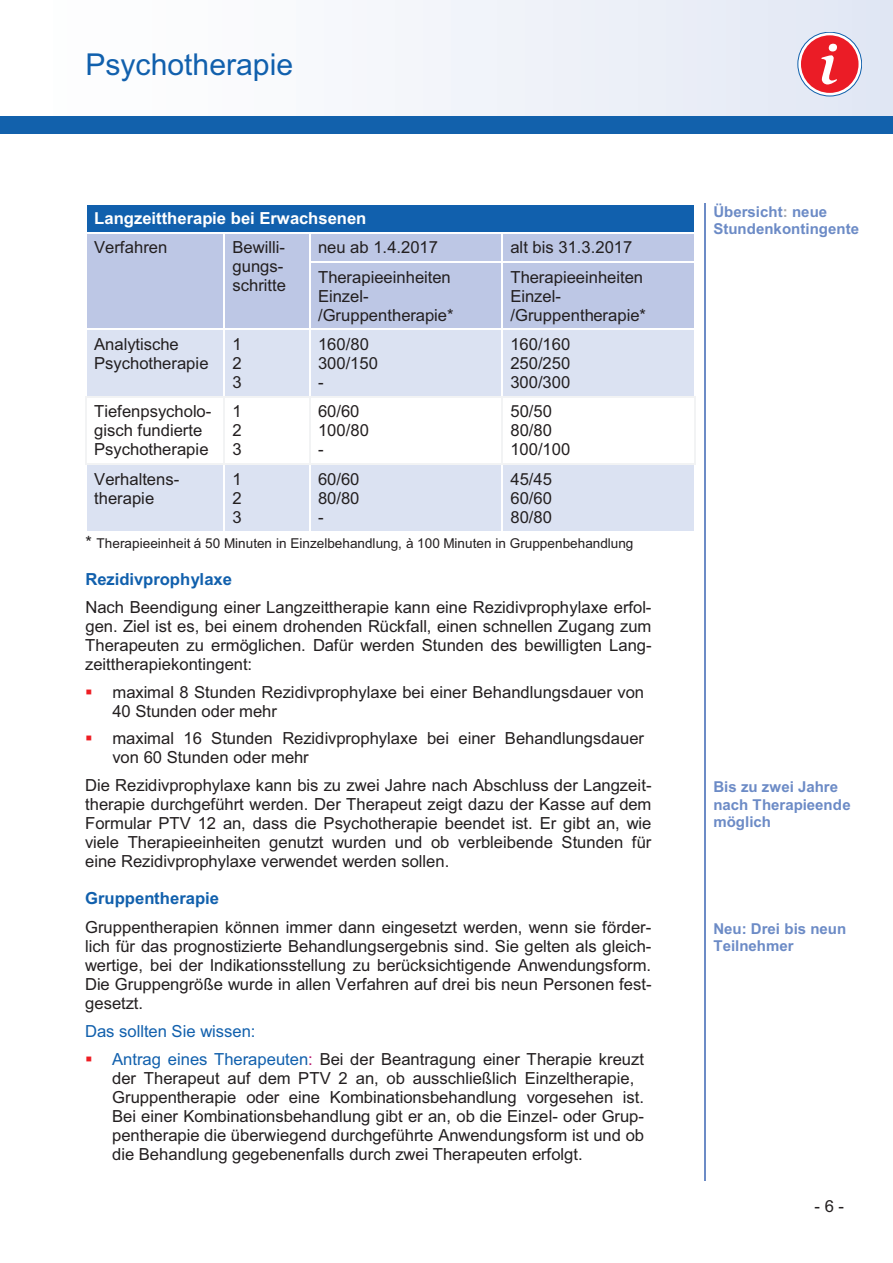
<style>
.page{position:relative;width:893px;height:1263px;background:#fff}
.page>*{position:absolute;margin:0;border:0;box-sizing:border-box;transform-origin:0 0}
.t1{font:italic 700 57.15px "Slimbach Std";color:#fff}
.t2{font:30.15px "Arial";color:#1160ad}
.t3{font:16.65px/19px "Arial";color:#231f20}
.t4{font:16.65px/28px "Arial";color:#1160ad}
.t5{font:700 16.65px/29.5px "Arial";color:#fff}
.t6{font:700 15px/17.4px "Arial";color:#6c8bc6}
.t7{font:13.5px "Arial";color:#231f20}
.s1{font-weight:400;color:#231f20}
.s2{font-size:16.65px}
.s3{font-weight:700;color:#1160ad}
.s4{color:#b6176e}
.s5{color:#231f20}
.s6{color:#a8a9ad}
</style>
<div class="page">
<div style="left:87px;top:204px;width:607px;height:28px;background:#1160ad"></div>
<div style="left:87px;top:233px;width:137px;height:96px;background:#bdc7e5"></div>
<div style="left:225px;top:233px;width:84px;height:96px;background:#bdc7e5"></div>
<div style="left:310px;top:233px;width:192px;height:28px;background:#bdc7e5"></div>
<div style="left:503px;top:233px;width:191px;height:28px;background:#bdc7e5"></div>
<div style="left:310px;top:263px;width:192px;height:66px;background:#bdc7e5"></div>
<div style="left:503px;top:263px;width:191px;height:66px;background:#bdc7e5"></div>
<div style="left:87px;top:330px;width:137px;height:66px;background:#dbe2f2"></div>
<div style="left:225px;top:330px;width:84px;height:66px;background:#dbe2f2"></div>
<div style="left:310px;top:330px;width:192px;height:66px;background:#dbe2f2"></div>
<div style="left:503px;top:330px;width:191px;height:66px;background:#dbe2f2"></div>
<hr style="left:86px;top:396px;width:138px;height:1px;background:#f2f3f4">
<hr style="left:225px;top:396px;width:84px;height:1px;background:#f2f3f4">
<hr style="left:310px;top:396px;width:192px;height:1px;background:#f2f3f4">
<hr style="left:503px;top:396px;width:191px;height:1px;background:#f2f3f4">
<hr style="left:85px;top:397px;width:1px;height:67px;background:#f2f3f4">
<hr style="left:224px;top:397px;width:1px;height:67px;background:#f2f3f4">
<hr style="left:309px;top:397px;width:1px;height:67px;background:#f2f3f4">
<hr style="left:502px;top:397px;width:1px;height:67px;background:#f2f3f4">
<hr style="left:694px;top:397px;width:1px;height:67px;background:#f2f3f4">
<div style="left:87px;top:465px;width:137px;height:66px;background:#dbe2f2"></div>
<div style="left:225px;top:465px;width:84px;height:66px;background:#dbe2f2"></div>
<div style="left:310px;top:465px;width:192px;height:66px;background:#dbe2f2"></div>
<div style="left:503px;top:465px;width:191px;height:66px;background:#dbe2f2"></div>
<hr style="left:86px;top:464px;width:138px;height:1px;background:#f2f3f4">
<hr style="left:225px;top:464px;width:84px;height:1px;background:#f2f3f4">
<hr style="left:310px;top:464px;width:192px;height:1px;background:#f2f3f4">
<hr style="left:503px;top:464px;width:191px;height:1px;background:#f2f3f4">
<hr style="left:704px;top:203px;width:2px;height:977px;background:#6c8bc6">
<div style="left:0;top:0;width:893px;height:120px;background:linear-gradient(to right,#fefffe,#dde4f2)"></div>
<div style="left:0;top:117px;width:893px;height:17px;background:#1261ac"></div>
<svg style="left:798px;top:32px;width:64px;height:64px"></svg>
<div style="left:798px;top:32px;width:64px;height:64px;border:1px solid #1161ac;border-radius:50%"></div>
<div style="left:801px;top:35px;width:57px;height:58px;background:#eb1c26;border-radius:50%"></div>
<p class="t2" style="left:85px;top:44px;width:209px">Psychotherapie</p>
<p class="t1" style="left:819px;top:31px;width:20px">i</p>
<p class="t5" style="left:94px;top:204px;width:274px">Langzeittherapie bei Erwachsenen<br><span class="s1">Verfahren</span></p>
<p class="t3" style="left:232px;top:238px;width:55px">Bewilli&shy;gungs&shy;schritte</p>
<p class="t3" style="left:318px;top:238px;width:122px">neu ab 1.4.2017</p>
<p class="t3" style="left:510px;top:238px;width:124px">alt bis 31.3.2017</p>
<p class="t3" style="left:318px;top:267px;width:137px">Therapieeinheiten<br>Einzel-/Gruppentherapie*</p>
<p class="t3" style="left:510px;top:267px;width:137px">Therapieeinheiten<br>Einzel-/Gruppentherapie*</p>
<p class="t3" style="left:94px;top:335px;width:116px">Analytische<br>Psychotherapie</p>
<p class="t3" style="left:232px;top:335px;width:11px;text-align:justify">1<br>2<br>3</p>
<p class="t3" style="left:318px;top:335px;width:61px">160/80<br>300/150 -</p>
<p class="t3" style="left:510px;top:335px;width:61px;text-align:justify">160/160<br>250/250<br>300/300</p>
<p class="t3" style="left:94px;top:402px;width:119px">Tiefenpsycholo&shy;gisch fundierte<br>Psychotherapie</p>
<p class="t3" style="left:232px;top:402px;width:11px;text-align:justify">1<br>2<br>3</p>
<p class="t3" style="left:318px;top:402px;width:52px">60/60<br>100/80 -</p>
<p class="t3" style="left:510px;top:402px;width:61px">50/50<br>80/80<br>100/100</p>
<p class="t3" style="left:94px;top:469px;width:86px">Verhaltens&shy;therapie</p>
<p class="t3" style="left:232px;top:469px;width:11px;text-align:justify">1<br>2<br>3</p>
<p class="t3" style="left:318px;top:469px;width:43px;text-align:justify">60/60<br>80/80 -</p>
<p class="t3" style="left:510px;top:469px;width:43px;text-align:justify">45/45<br>60/60<br>80/80</p>
<p class="t7" style="left:85px;top:534px;width:549px"><span class="s2">*</span> Therapieeinheit á 50 Minuten in Einzelbehandlung, à 100 Minuten in Gruppenbehandlung</p>
<p class="t3" style="left:85px;top:565px;width:568px;line-height:28.2px"><span class="s3">Rezidivprophylaxe<br></span>Nach Beendigung einer Langzeittherapie kann eine Rezidivprophylaxe erfol-</p>
<p class="t3" style="left:85px;top:617px;width:568px;text-align:justify">gen. Ziel ist es, bei einem drohenden Rückfall, einen schnellen Zugang zum Therapeuten zu ermöglichen. Dafür werden Stunden des bewilligten Lang&shy;zeittherapiekontingent:</p>
<p class="t3" style="left:112px;top:683px;width:533px">maximal 8 Stunden Rezidivprophylaxe bei einer Behandlungsdauer von<br>40 Stunden oder mehr</p>
<p class="t3" style="left:112px;top:728px;width:533px">maximal 16 Stunden Rezidivprophylaxe bei einer Behandlungsdauer von 60 Stunden oder mehr</p>
<p class="t3" style="left:85px;top:776px;width:568px;text-align:justify">Die Rezidivprophylaxe kann bis zu zwei Jahre nach Abschluss der Langzeit&shy;therapie durchgeführt werden. Der Therapeut zeigt dazu der Kasse auf dem Formular PTV 12 an, dass die Psychotherapie beendet ist. Er gibt an, wie viele Therapieeinheiten genutzt wurden und ob verbleibende Stunden für eine Rezidivprophylaxe verwendet werden sollen.</p>
<p class="t3" style="left:85px;top:884px;width:568px;line-height:28.3px"><span class="s3">Gruppentherapie<br></span>Gruppentherapien können immer dann eingesetzt werden, wenn sie förder-</p>
<p class="t3" style="left:85px;top:936px;width:568px;text-align:justify">lich für das prognostizierte Behandlungsergebnis sind. Sie gelten als gleich&shy;wertige, bei der Indikationsstellung zu berücksichtigende Anwendungsform.<br>Die Gruppengröße wurde in allen Verfahren auf drei bis neun Personen fest&shy;gesetzt.</p>
<p class="t4" style="left:112px;top:1017px;width:533px;text-indent:-27px">Das sollten Sie wissen:<br>Antrag eines Therapeuten<span class="s4">:</span> <span class="s5">Bei der Beantragung einer Therapie kreuzt</span></p>
<p class="t3" style="left:112px;top:1069px;width:533px">der Therapeut auf dem PTV 2 an, ob ausschließlich Einzeltherapie, Gruppentherapie oder eine Kombinationsbehandlung vorgesehen ist.<br>Bei einer Kombinationsbehandlung gibt er an, ob die Einzel- oder Grup&shy;pentherapie die überwiegend durchgeführte Anwendungsform ist und ob die Behandlung gegebenenfalls durch zwei Therapeuten erfolgt.</p>
<p class="t6" style="left:713px;top:203px;width:147px">Übersicht<span class="s6">:</span> neue<br>Stundenkontingente</p>
<p class="t6" style="left:713px;top:779px;width:139px">Bis zu zwei Jahre nach Therapieende möglich</p>
<p class="t6" style="left:713px;top:920px;width:134px">Neu: Drei bis neun<br>Teilnehmer</p>
<p class="t3" style="left:814px;top:1197px;width:31px">-6-</p>
</div>
